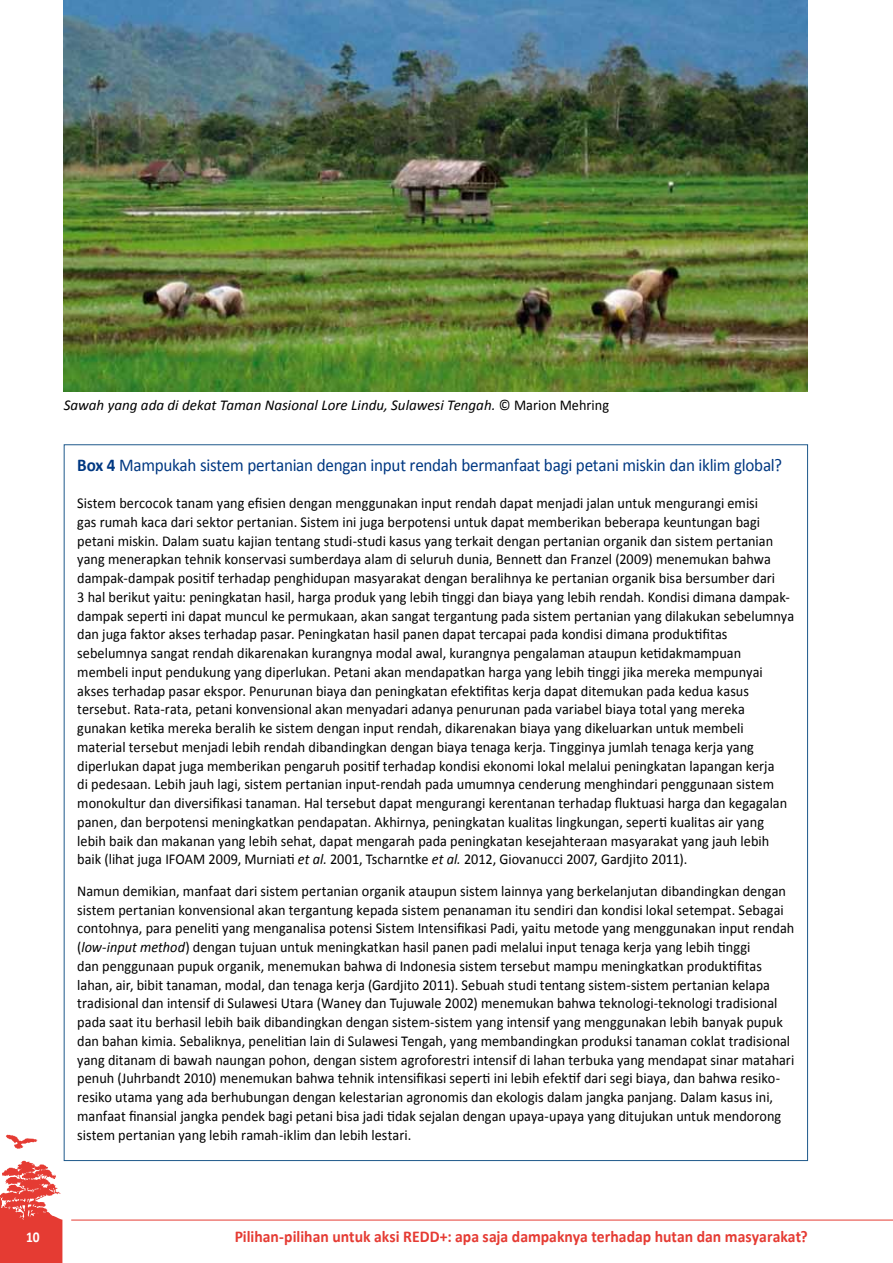
<style>
.page{position:relative;width:893px;height:1263px;background:#fff}
.page>*{position:absolute;margin:0;border:0;box-sizing:border-box;transform-origin:0 0}
.t1{font:18px "Calibri";letter-spacing:-.02em;color:#003882;scale:.95 1}
.t2{font:700 16.5px "Calibri";color:#e53b33;scale:.95 1}
.t3{font:15px/18.8px "Calibri";color:#000;scale:.95 1}
.t4{font:italic 15px "Calibri";color:#000}
.t5{font:700 15px "Calibri";color:#fff;scale:.9 1}
.s1{font-style:normal}
.s2{font-weight:700}
.s3{font-style:italic}
</style>
<div class="page">
<svg style="left:6px;top:1135px;width:31px;height:14px"></svg>
<svg style="left:0;top:1161px;width:62px;height:102px"></svg>
<hr style="left:71px;top:1220px;width:822px;height:1px;background:#e53b33">
<div style="left:13px;top:1230px;width:40px;height:33px;background:#e53b33"></div>
<img style="left:63px;top:0;width:744px;height:392px">
<p class="t4" style="left:64px;top:396px;width:547px">Sawah yang ada di dekat Taman Nasional Lore Lindu, Sulawesi Tengah. <span class="s1">© Marion Mehring</span></p>
<p class="t1" style="left:77px;top:454px;width:743px"><span class="s2">Box 4</span> Mampukah sistem pertanian dengan input rendah bermanfaat bagi petani miskin dan iklim global?</p>
<p class="t3" style="left:77px;top:493px;width:756px">Sistem bercocok tanam yang efisien dengan menggunakan input rendah dapat menjadi jalan untuk mengurangi emisi<br>gas rumah kaca dari sektor pertanian. Sistem ini juga berpotensi untuk dapat memberikan beberapa keuntungan bagi petani miskin. Dalam suatu kajian tentang studi-studi kasus yang terkait dengan pertanian organik dan sistem pertanian yang menerapkan tehnik konservasi sumberdaya alam di seluruh dunia, Bennett dan Franzel (2009) menemukan bahwa dampak-dampak positif terhadap penghidupan masyarakat dengan beralihnya ke pertanian organik bisa bersumber dari<br>3 hal berikut yaitu: peningkatan hasil, harga produk yang lebih tinggi dan biaya yang lebih rendah. Kondisi dimana dampak&shy;dampak seperti ini dapat muncul ke permukaan, akan sangat tergantung pada sistem pertanian yang dilakukan sebelumnya dan juga faktor akses terhadap pasar. Peningkatan hasil panen dapat tercapai pada kondisi dimana produktifitas sebelumnya sangat rendah dikarenakan kurangnya modal awal, kurangnya pengalaman ataupun ketidakmampuan membeli input pendukung yang diperlukan. Petani akan mendapatkan harga yang lebih tinggi jika mereka mempunyai akses terhadap pasar ekspor. Penurunan biaya dan peningkatan efektifitas kerja dapat ditemukan pada kedua kasus tersebut. Rata-rata, petani konvensional akan menyadari adanya penurunan pada variabel biaya total yang mereka gunakan ketika mereka beralih ke sistem dengan input rendah, dikarenakan biaya yang dikeluarkan untuk membeli material tersebut menjadi lebih rendah dibandingkan dengan biaya tenaga kerja. Tingginya jumlah tenaga kerja yang diperlukan dapat juga memberikan pengaruh positif terhadap kondisi ekonomi lokal melalui peningkatan lapangan kerja<br>di pedesaan. Lebih jauh lagi, sistem pertanian input-rendah pada umumnya cenderung menghindari penggunaan sistem monokultur dan diversifikasi tanaman. Hal tersebut dapat mengurangi kerentanan terhadap fluktuasi harga dan kegagalan panen, dan berpotensi meningkatkan pendapatan. Akhirnya, peningkatan kualitas lingkungan, seperti kualitas air yang lebih baik dan makanan yang lebih sehat, dapat mengarah pada peningkatan kesejahteraan masyarakat yang jauh lebih baik (lihat juga IFOAM 2009, Murniati <span class="s3">et al.</span> 2001, Tscharntke <span class="s3">et al.</span> 2012, Giovanucci 2007, Gardjito 2011).</p>
<p class="t3" style="left:77px;top:881px;width:756px">Namun demikian, manfaat dari sistem pertanian organik ataupun sistem lainnya yang berkelanjutan dibandingkan dengan sistem pertanian konvensional akan tergantung kepada sistem penanaman itu sendiri dan kondisi lokal setempat. Sebagai contohnya, para peneliti yang menganalisa potensi Sistem Intensifikasi Padi, yaitu metode yang menggunakan input rendah (<span class="s3">low-input method</span>) dengan tujuan untuk meningkatkan hasil panen padi melalui input tenaga kerja yang lebih tinggi<br>dan penggunaan pupuk organik, menemukan bahwa di Indonesia sistem tersebut mampu meningkatkan produktifitas lahan, air, bibit tanaman, modal, dan tenaga kerja (Gardjito 2011). Sebuah studi tentang sistem-sistem pertanian kelapa tradisional dan intensif di Sulawesi Utara (Waney dan Tujuwale 2002) menemukan bahwa teknologi-teknologi tradisional pada saat itu berhasil lebih baik dibandingkan dengan sistem-sistem yang intensif yang menggunakan lebih banyak pupuk dan bahan kimia. Sebaliknya, penelitian lain di Sulawesi Tengah, yang membandingkan produksi tanaman coklat tradisional yang ditanam di bawah naungan pohon, dengan sistem agroforestri intensif di lahan terbuka yang mendapat sinar matahari penuh (Juhrbandt 2010) menemukan bahwa tehnik intensifikasi seperti ini lebih efektif dari segi biaya, dan bahwa resiko&shy;resiko utama yang ada berhubungan dengan kelestarian agronomis dan ekologis dalam jangka panjang. Dalam kasus ini, manfaat finansial jangka pendek bagi petani bisa jadi tidak sejalan dengan upaya-upaya yang ditujukan untuk mendorong sistem pertanian yang lebih ramah-iklim dan lebih lestari.</p>
<p class="t5" style="left:26px;top:1227px;width:17px">10</p>
<p class="t2" style="left:235px;top:1226px;width:605px">Pilihan-pilihan untuk aksi REDD+: apa saja dampaknya terhadap hutan dan masyarakat?</p>
</div>
